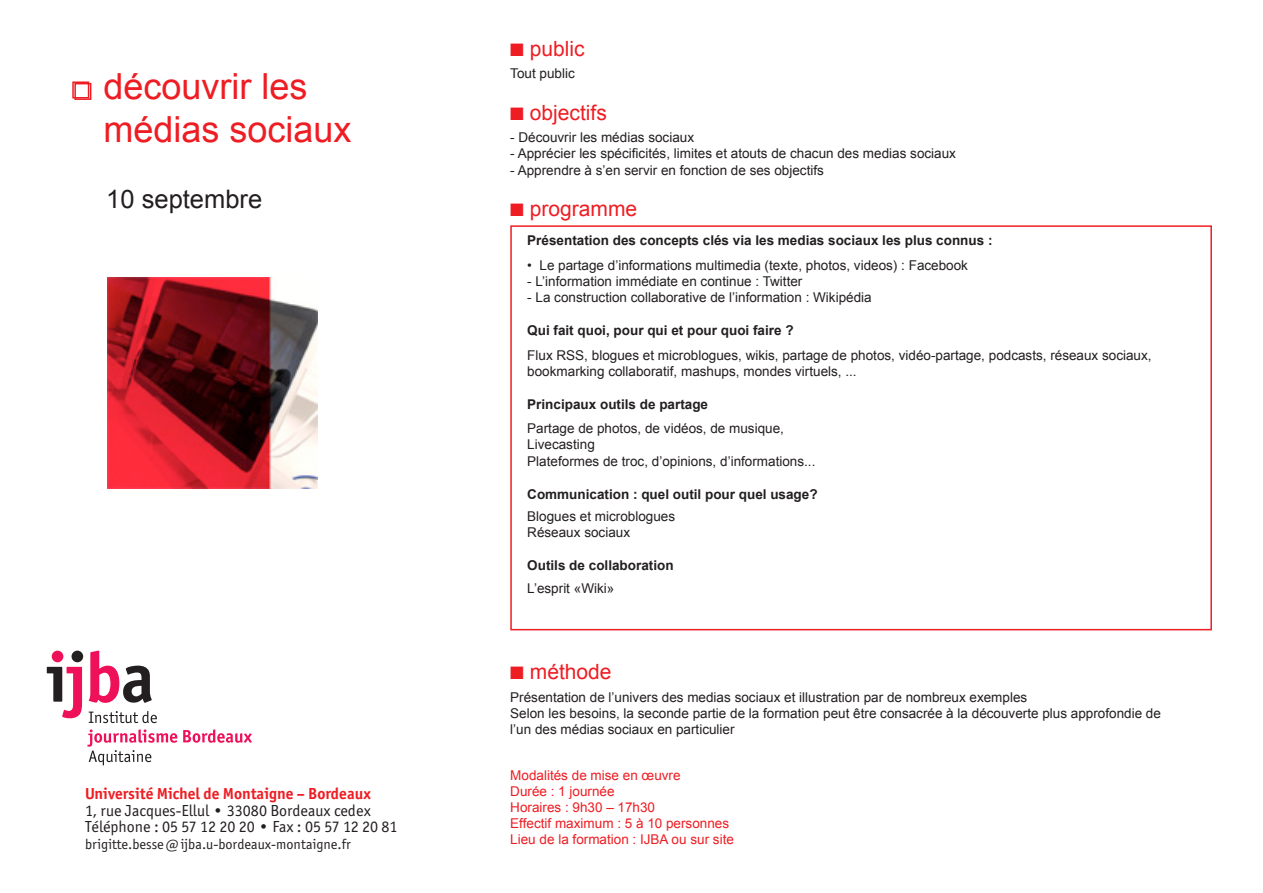
<style>
.page{position:relative;width:1263px;height:893px;background:#fff}
.page>*{position:absolute;margin:0;border:0;box-sizing:border-box;transform-origin:0 0}
.t1{font:36px/43.2px "Arial";color:#ee1d23}
.t2{font:25.5px "Arial";color:#231f20}
.t3{font:21px "Arial";color:#ee1d23}
.t4{font:16.05px/16.5px "Officina San ITC";color:#231f20}
.t5{font:700 16.05px "Officina San ITC";color:#ee1d23}
.t6{font:14.25px "Officina San ITC";color:#231f20}
.t7{font:13.5px/16px "Arial";color:#231f20}
.t8{font:700 13.5px "Arial";color:#231f20}
.t9{font:13.5px/16px "Arial";color:#ee1d23}
</style>
<div class="page">
<img style="left:107px;top:277px;width:210px;height:211px">
<div style="left:72px;top:81px;width:17px;height:17px;border:2px solid #ee1d23"></div>
<div style="left:74px;top:83px;width:17px;height:17px;border:2px solid #ee1d23"></div>
<svg style="left:183px;top:729px;width:69px;height:14px"></svg>
<svg style="left:87px;top:729px;width:90px;height:36px"></svg>
<svg style="left:47px;top:651px;width:110px;height:72px"></svg>
<div style="left:510px;top:225px;width:702px;height:405px;border:2px solid #ee1d23"></div>
<h1 class="t1" style="left:104px;top:65px;width:250px">découvrir les médias sociaux</h1>
<h2 class="t2" style="left:106px;top:182px;width:157px">10 septembre</h2>
<p class="t5" style="left:85px;top:784px;width:287px">Université Michel de Montaigne – Bordeaux</p>
<p class="t4" style="left:85px;top:802px;width:314px">1, rue Jacques-Ellul • 33080 Bordeaux cedex<br>Téléphone : 05 57 12 20 20 • Fax : 05 57 12 20 81</p>
<p class="t6" style="left:85px;top:836px;width:267px">brigitte.besse@ijba.u-bordeaux-montaigne.fr</p>
<h3 class="t3" style="left:510px;top:35px;width:76px">■ public</h3>
<p class="t7" style="left:510px;top:66px;width:66px">Tout public</p>
<h3 class="t3" style="left:510px;top:99px;width:98px">■ objectifs</h3>
<p class="t7" style="left:510px;top:130px;width:185px">- Découvrir les médias sociaux</p>
<p class="t7" style="left:510px;top:146px;width:447px">- Apprécier les spécificités, limites et atouts de chacun des medias sociaux</p>
<p class="t7" style="left:510px;top:162px;width:315px">- Apprendre à s’en servir en fonction de ses objectifs</p>
<h3 class="t3" style="left:510px;top:195px;width:128px">■ programme</h3>
<p class="t8" style="left:527px;top:231px;width:467px">Présentation des concepts clés via les medias sociaux les plus connus :</p>
<p class="t7" style="left:527px;top:257px;width:442px">• Le partage d’informations multimedia (texte, photos, videos) : Facebook</p>
<p class="t7" style="left:527px;top:273px;width:277px">- L’information immédiate en continue : Twitter</p>
<p class="t7" style="left:527px;top:289px;width:346px">- La construction collaborative de l’information : Wikipédia</p>
<p class="t8" style="left:527px;top:321px;width:268px">Qui fait quoi, pour qui et pour quoi faire ?</p>
<p class="t7" style="left:527px;top:347px;width:626px">Flux RSS, blogues et microblogues, wikis, partage de photos, vidéo-partage, podcasts, réseaux sociaux, bookmarking collaboratif, mashups, mondes virtuels, ...</p>
<p class="t8" style="left:527px;top:395px;width:182px">Principaux outils de partage</p>
<p class="t7" style="left:527px;top:421px;width:290px">Partage de photos, de vidéos, de musique,<br>Livecasting<br>Plateformes de troc, d’opinions, d’informations...</p>
<p class="t8" style="left:527px;top:485px;width:292px">Communication : quel outil pour quel usage?</p>
<p class="t7" style="left:527px;top:508px;width:149px">Blogues et microblogues<br>Réseaux sociaux</p>
<p class="t8" style="left:527px;top:556px;width:148px">Outils de collaboration</p>
<p class="t7" style="left:527px;top:580px;width:89px">L’esprit «Wiki»</p>
<h3 class="t3" style="left:510px;top:658px;width:103px">■ méthode</h3>
<p class="t7" style="left:510px;top:689px;width:652px">Présentation de l’univers des medias sociaux et illustration par de nombreux exemples<br>Selon les besoins, la seconde partie de la formation peut être consacrée à la découverte plus approfondie de l’un des médias sociaux en particulier</p>
<p class="t9" style="left:510px;top:767px;width:225px">Modalités de mise en œuvre<br>Durée : 1 journée<br>Horaires : 9h30 – 17h30<br>Effectif maximum : 5 à 10 personnes<br>Lieu de la formation : IJBA ou sur site</p>
</div>
